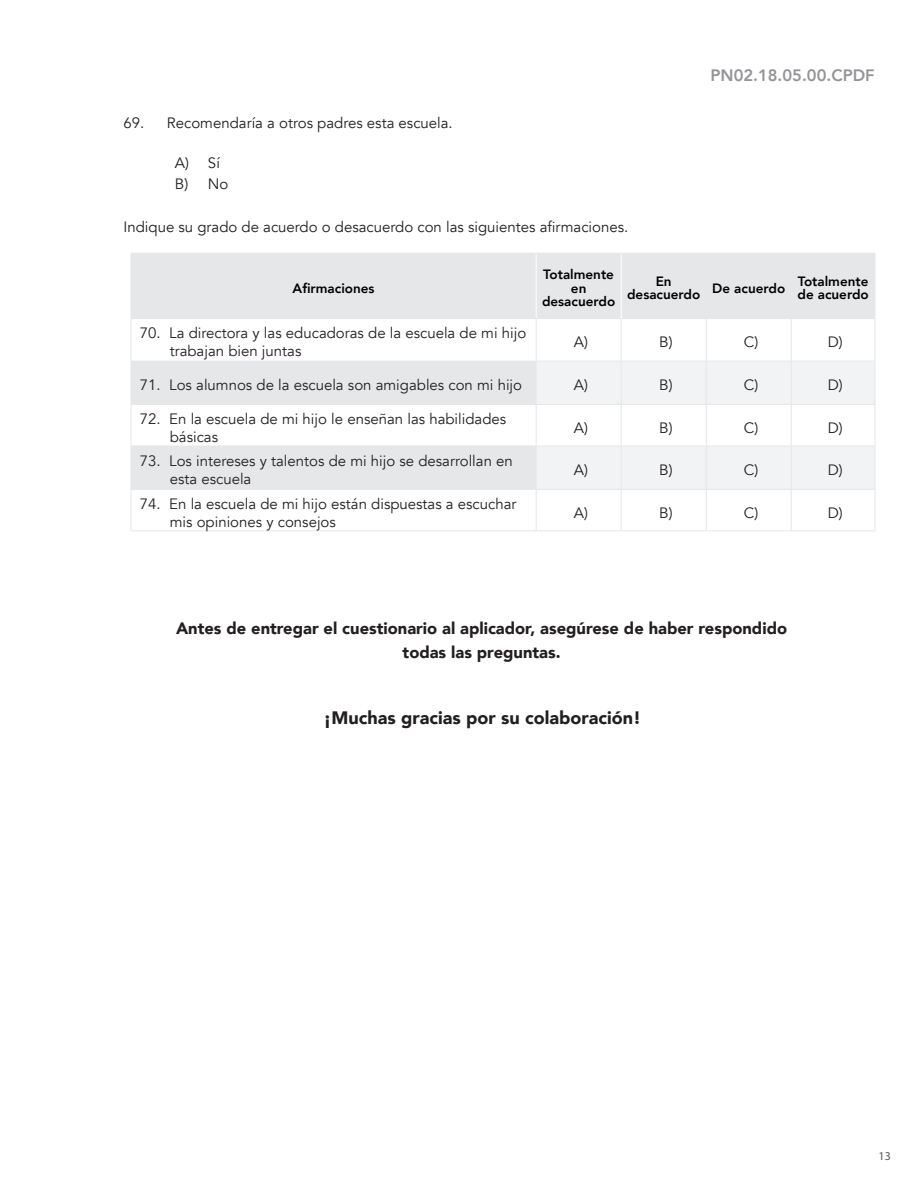
<style>
.page{position:relative;width:918px;height:1188px;background:#fff}
.page>*{position:absolute;margin:0;border:0;box-sizing:border-box;transform-origin:0 0}
.t1{font:900 18px "Avenir";color:#231f20}
.t2{font:900 16.5px/24px "Avenir";color:#231f20;text-align:center}
.t3{font:800 16.5px "Avenir";color:#939598}
.t4{font:15px/18px "Avenir";color:#231f20}
.t5{font:800 13.5px/13.5px "Avenir";color:#000;text-align:center}
.t6{font:12px "Myriad Pro";color:#57585a}
</style>
<div class="page">
<div style="left:132px;top:254px;width:743px;height:64px;background:#e6e7e9"></div>
<svg style="left:132px;top:362px;width:404px;height:127px;fill:#e6e7e9"></svg>
<svg style="left:537px;top:362px;width:338px;height:127px"></svg>
<hr style="left:131px;top:404px;width:405px;height:1px;background:#e6e7e9">
<hr style="left:131px;top:446px;width:405px;height:1px;background:#e6e7e9">
<hr style="left:131px;top:489px;width:405px;height:1px;background:#e6e7e9">
<hr style="left:131px;top:530px;width:405px;height:1px;background:#e6e7e9">
<hr style="left:131px;top:319px;width:1px;height:42px;background:#e6e7e9">
<hr style="left:131px;top:361px;width:1px;height:43px;background:#e6e7e9">
<hr style="left:131px;top:405px;width:1px;height:41px;background:#e6e7e9">
<hr style="left:131px;top:446px;width:1px;height:43px;background:#e6e7e9">
<hr style="left:131px;top:490px;width:1px;height:40px;background:#e6e7e9">
<hr style="left:536px;top:254px;width:1px;height:64px;background:#fff">
<hr style="left:131px;top:253px;width:405px;height:1px;background:#e6e7e9">
<hr style="left:131px;top:254px;width:1px;height:64px;background:#e6e7e9">
<hr style="left:536px;top:253px;width:85px;height:1px;background:#e6e7e9">
<hr style="left:131px;top:318px;width:405px;height:1px;background:#e6e7e9">
<hr style="left:536px;top:318px;width:85px;height:1px;background:#e6e7e9">
<hr style="left:621px;top:318px;width:85px;height:1px;background:#e6e7e9">
<hr style="left:706px;top:318px;width:85px;height:1px;background:#e6e7e9">
<hr style="left:791px;top:318px;width:84px;height:1px;background:#e6e7e9">
<hr style="left:536px;top:404px;width:85px;height:1px;background:#e6e7e9">
<hr style="left:621px;top:404px;width:85px;height:1px;background:#e6e7e9">
<hr style="left:706px;top:404px;width:85px;height:1px;background:#e6e7e9">
<hr style="left:791px;top:404px;width:84px;height:1px;background:#e6e7e9">
<hr style="left:536px;top:446px;width:85px;height:1px;background:#e6e7e9">
<hr style="left:621px;top:446px;width:85px;height:1px;background:#e6e7e9">
<hr style="left:706px;top:446px;width:85px;height:1px;background:#e6e7e9">
<hr style="left:791px;top:446px;width:84px;height:1px;background:#e6e7e9">
<hr style="left:536px;top:489px;width:85px;height:1px;background:#e6e7e9">
<hr style="left:621px;top:489px;width:85px;height:1px;background:#e6e7e9">
<hr style="left:706px;top:489px;width:85px;height:1px;background:#e6e7e9">
<hr style="left:791px;top:489px;width:84px;height:1px;background:#e6e7e9">
<hr style="left:536px;top:530px;width:85px;height:1px;background:#e6e7e9">
<hr style="left:621px;top:530px;width:85px;height:1px;background:#e6e7e9">
<hr style="left:706px;top:530px;width:85px;height:1px;background:#e6e7e9">
<hr style="left:791px;top:530px;width:84px;height:1px;background:#e6e7e9">
<hr style="left:621px;top:254px;width:1px;height:64px;background:#fff">
<hr style="left:536px;top:319px;width:1px;height:42px;background:#e6e7e9">
<hr style="left:621px;top:319px;width:1px;height:42px;background:#e6e7e9">
<hr style="left:706px;top:319px;width:1px;height:42px;background:#e6e7e9">
<hr style="left:791px;top:319px;width:1px;height:42px;background:#e6e7e9">
<hr style="left:875px;top:319px;width:1px;height:42px;background:#e6e7e9">
<hr style="left:131px;top:361px;width:405px;height:1px;background:#e6e7e9">
<hr style="left:536px;top:361px;width:85px;height:1px;background:#e6e7e9">
<hr style="left:536px;top:361px;width:1px;height:43px;background:#e6e7e9">
<hr style="left:621px;top:361px;width:85px;height:1px;background:#e6e7e9">
<hr style="left:621px;top:361px;width:1px;height:43px;background:#e6e7e9">
<hr style="left:706px;top:361px;width:85px;height:1px;background:#e6e7e9">
<hr style="left:706px;top:361px;width:1px;height:43px;background:#e6e7e9">
<hr style="left:791px;top:361px;width:84px;height:1px;background:#e6e7e9">
<hr style="left:791px;top:361px;width:1px;height:43px;background:#e6e7e9">
<hr style="left:875px;top:361px;width:1px;height:43px;background:#e6e7e9">
<hr style="left:536px;top:405px;width:1px;height:41px;background:#e6e7e9">
<hr style="left:621px;top:405px;width:1px;height:41px;background:#e6e7e9">
<hr style="left:706px;top:405px;width:1px;height:41px;background:#e6e7e9">
<hr style="left:791px;top:405px;width:1px;height:41px;background:#e6e7e9">
<hr style="left:875px;top:405px;width:1px;height:41px;background:#e6e7e9">
<hr style="left:536px;top:446px;width:1px;height:43px;background:#e6e7e9">
<hr style="left:621px;top:446px;width:1px;height:43px;background:#e6e7e9">
<hr style="left:706px;top:446px;width:1px;height:43px;background:#e6e7e9">
<hr style="left:791px;top:446px;width:1px;height:43px;background:#e6e7e9">
<hr style="left:875px;top:446px;width:1px;height:43px;background:#e6e7e9">
<hr style="left:536px;top:490px;width:1px;height:40px;background:#e6e7e9">
<hr style="left:621px;top:490px;width:1px;height:40px;background:#e6e7e9">
<hr style="left:706px;top:490px;width:1px;height:40px;background:#e6e7e9">
<hr style="left:791px;top:490px;width:1px;height:40px;background:#e6e7e9">
<hr style="left:875px;top:490px;width:1px;height:40px;background:#e6e7e9">
<hr style="left:621px;top:253px;width:85px;height:1px;background:#e6e7e9">
<hr style="left:706px;top:253px;width:85px;height:1px;background:#e6e7e9">
<hr style="left:706px;top:254px;width:1px;height:64px;background:#e6e7e9">
<hr style="left:791px;top:253px;width:84px;height:1px;background:#e6e7e9">
<hr style="left:791px;top:254px;width:1px;height:64px;background:#e6e7e9">
<hr style="left:875px;top:254px;width:1px;height:64px;background:#e6e7e9">
<p class="t4" style="left:123px;top:114px;width:331px">69. Recomendaría a otros padres esta escuela.</p>
<p class="t4" style="left:175px;top:153px;width:55px;line-height:21px">A) Sí<br>B) No</p>
<p class="t4" style="left:123px;top:218px;width:506px">Indique su grado de acuerdo o desacuerdo con las siguientes afirmaciones.</p>
<p class="t3" style="left:710px;top:62px;width:166px">PN02.18.05.00.CPDF</p>
<p class="t5" style="left:293px;top:281px;width:83px">Afirmaciones</p>
<p class="t5" style="left:542px;top:268px;width:75px">Totalmente en desacuerdo</p>
<p class="t5" style="left:627px;top:274px;width:75px">En desacuerdo</p>
<p class="t5" style="left:712px;top:281px;width:74px">De acuerdo</p>
<p class="t5" style="left:798px;top:274px;width:73px;text-align:left">Totalmente de acuerdo</p>
<p class="t4" style="left:170px;top:324px;width:358px;text-indent:-30px">70. La directora y las educadoras de la escuela de mi hijo trabajan bien juntas</p>
<p class="t4" style="left:574px;top:333px;width:16px">A)</p>
<p class="t4" style="left:659px;top:333px;width:15px">B)</p>
<p class="t4" style="left:744px;top:333px;width:16px">C)</p>
<p class="t4" style="left:828px;top:333px;width:17px">D)</p>
<p class="t4" style="left:140px;top:376px;width:384px">71. Los alumnos de la escuela son amigables con mi hijo</p>
<p class="t4" style="left:574px;top:376px;width:16px">A)</p>
<p class="t4" style="left:659px;top:376px;width:15px">B)</p>
<p class="t4" style="left:744px;top:376px;width:16px">C)</p>
<p class="t4" style="left:828px;top:376px;width:17px">D)</p>
<p class="t4" style="left:170px;top:410px;width:338px;text-indent:-30px">72. En la escuela de mi hijo le enseñan las habilidades básicas</p>
<p class="t4" style="left:574px;top:419px;width:16px">A)</p>
<p class="t4" style="left:659px;top:419px;width:15px">B)</p>
<p class="t4" style="left:744px;top:419px;width:16px">C)</p>
<p class="t4" style="left:828px;top:419px;width:17px">D)</p>
<p class="t4" style="left:170px;top:452px;width:345px;text-indent:-30px">73. Los intereses y talentos de mi hijo se desarrollan en esta escuela</p>
<p class="t4" style="left:574px;top:461px;width:16px">A)</p>
<p class="t4" style="left:659px;top:461px;width:15px">B)</p>
<p class="t4" style="left:744px;top:461px;width:16px">C)</p>
<p class="t4" style="left:828px;top:461px;width:17px">D)</p>
<p class="t4" style="left:170px;top:495px;width:348px;text-indent:-30px">74. En la escuela de mi hijo están dispuestas a escuchar mis opiniones y consejos</p>
<p class="t4" style="left:574px;top:504px;width:16px">A)</p>
<p class="t4" style="left:659px;top:504px;width:15px">B)</p>
<p class="t4" style="left:744px;top:504px;width:16px">C)</p>
<p class="t4" style="left:828px;top:504px;width:17px">D)</p>
<p class="t2" style="left:176px;top:616px;width:613px">Antes de entregar el cuestionario al aplicador, asegúrese de haber respondido todas las preguntas.</p>
<p class="t1" style="left:324px;top:703px;width:319px">¡Muchas gracias por su colaboración!</p>
<p class="t6" style="left:879px;top:1149px;width:14px">13</p>
</div>
